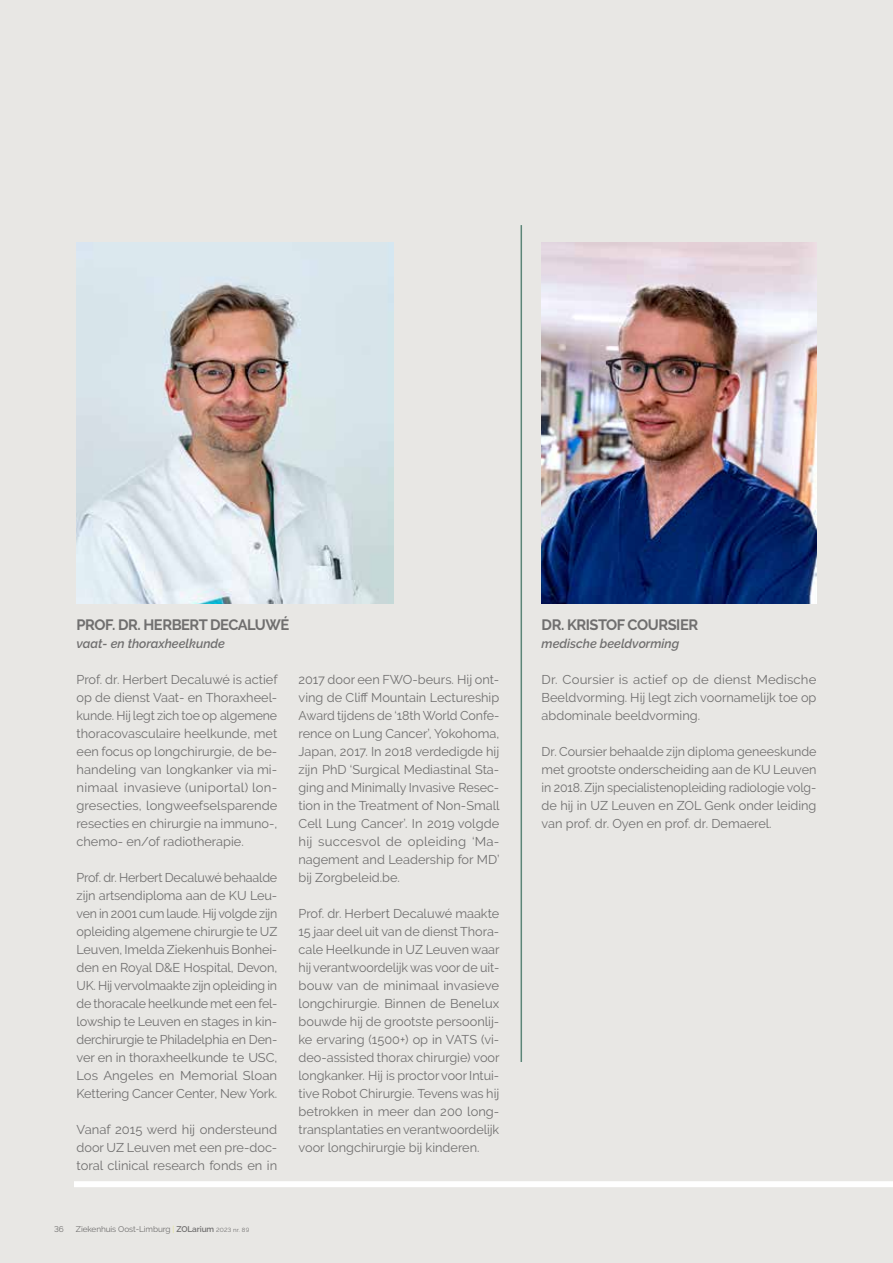
<style>
.page{position:relative;width:893px;height:1263px;background:#e8e7e4}
.page>*{position:absolute;margin:0;border:0;box-sizing:border-box;transform-origin:0 0}
.t1{font:700 15px "Raleway";letter-spacing:-.03em;color:#706f6f}
.t2{font:12.75px/18px "Raleway";color:#706f6f;text-align:justify}
.t3{font:italic 600 12.75px "Raleway";color:#706f6f}
.t4{font:8.25px "Raleway";letter-spacing:-.01em;color:#706f6f}
.s1{color:#e5e58d}
.s2{font-weight:600}
.s3{font-size:6px}
</style>
<div class="page">
<div style="left:74px;top:1181px;width:819px;height:6px;background:#fff"></div>
<img style="left:77px;top:243px;width:317px;height:360px">
<hr style="left:521px;top:225px;width:1px;height:837px;background:#5c8678">
<img style="left:542px;top:243px;width:274px;height:360px">
<p class="t1" style="left:77px;top:616px;width:214px">PROF. DR. HERBERT DECALUWÉ</p>
<p class="t3" style="left:77px;top:636px;width:150px">vaat- en thoraxheelkunde</p>
<p class="t2" style="left:77px;top:670px;width:202px">Prof. dr. Herbert Decaluwé is actief op de dienst Vaat- en Thoraxheel&shy;kunde. Hij legt zich toe op algemene thoracovasculaire heelkunde, met een focus op longchirurgie, de be&shy;handeling van longkanker via mi&shy;nimaal invasieve (uniportal) lon&shy;gresecties, longweefselsparende resecties en chirurgie na immuno-, chemo- en/of radiotherapie.</p>
<p class="t2" style="left:77px;top:868px;width:202px">Prof. dr. Herbert Decaluwé behaalde zijn artsendiploma aan de KU Leu&shy;ven in 2001 cum laude. Hij volgde zijn opleiding algemene chirurgie te UZ Leuven, Imelda Ziekenhuis Bonhei&shy;den en Royal D&amp;E Hospital, Devon, UK. Hij vervolmaakte zijn opleiding in de thoracale heelkunde met een fel&shy;lowship te Leuven en stages in kin&shy;derchirurgie te Philadelphia en Den&shy;ver en in thoraxheelkunde te USC, Los Angeles en Memorial Sloan Kettering Cancer Center, New York.</p>
<p class="t2" style="left:77px;top:1120px;width:202px">Vanaf 2015 werd hij ondersteund door UZ Leuven met een pre-doc&shy;toral clinical research fonds en in</p>
<p class="t2" style="left:299px;top:670px;width:203px">2017 door een FWO-beurs. Hij ont&shy;ving de Cliff Mountain Lectureship Award tijdens de ‘18th World Confe&shy;rence on Lung Cancer’, Yokohoma, Japan, 2017. In 2018 verdedigde hij zijn PhD ‘Surgical Mediastinal Sta&shy;ging and Minimally Invasive Resec&shy;tion in the Treatment of Non-Small Cell Lung Cancer’. In 2019 volgde hij succesvol de opleiding ‘Ma&shy;nagement and Leadership for MD’ bij Zorgbeleid.be.</p>
<p class="t2" style="left:299px;top:904px;width:203px">Prof. dr. Herbert Decaluwé maakte 15 jaar deel uit van de dienst Thora&shy;cale Heelkunde in UZ Leuven waar hij verantwoordelijk was voor de uit&shy;bouw van de minimaal invasieve longchirurgie. Binnen de Benelux bouwde hij de grootste persoonlij&shy;ke ervaring (1500+) op in VATS (vi&shy;deo-assisted thorax chirurgie) voor longkanker. Hij is proctor voor Intui&shy;tive Robot Chirurgie. Tevens was hij betrokken in meer dan 200 long&shy;transplantaties en verantwoordelijk voor longchirurgie bij kinderen.</p>
<p class="t4" style="left:54px;top:1224px;width:11px">36</p>
<p class="t4" style="left:76px;top:1224px;width:175px">Ziekenhuis Oost-Limburg <span class="s1">|</span> <span class="s2">ZOLarium</span> <span class="s3">2023 nr. 89</span></p>
<p class="t1" style="left:542px;top:616px;width:158px">DR. KRISTOF COURSIER</p>
<p class="t3" style="left:542px;top:636px;width:139px">medische beeldvorming</p>
<p class="t2" style="left:542px;top:670px;width:276px">Dr. Coursier is actief op de dienst Medische Beeldvorming. Hij legt zich voornamelijk toe op abdominale beeldvorming.</p>
<p class="t2" style="left:542px;top:742px;width:276px">Dr. Coursier behaalde zijn diploma geneeskunde met grootste onderscheiding aan de KU Leuven in 2018. Zijn specialistenopleiding radiologie volg&shy;de hij in UZ Leuven en ZOL Genk onder leiding van prof. dr. Oyen en prof. dr. Demaerel.</p>
</div>
